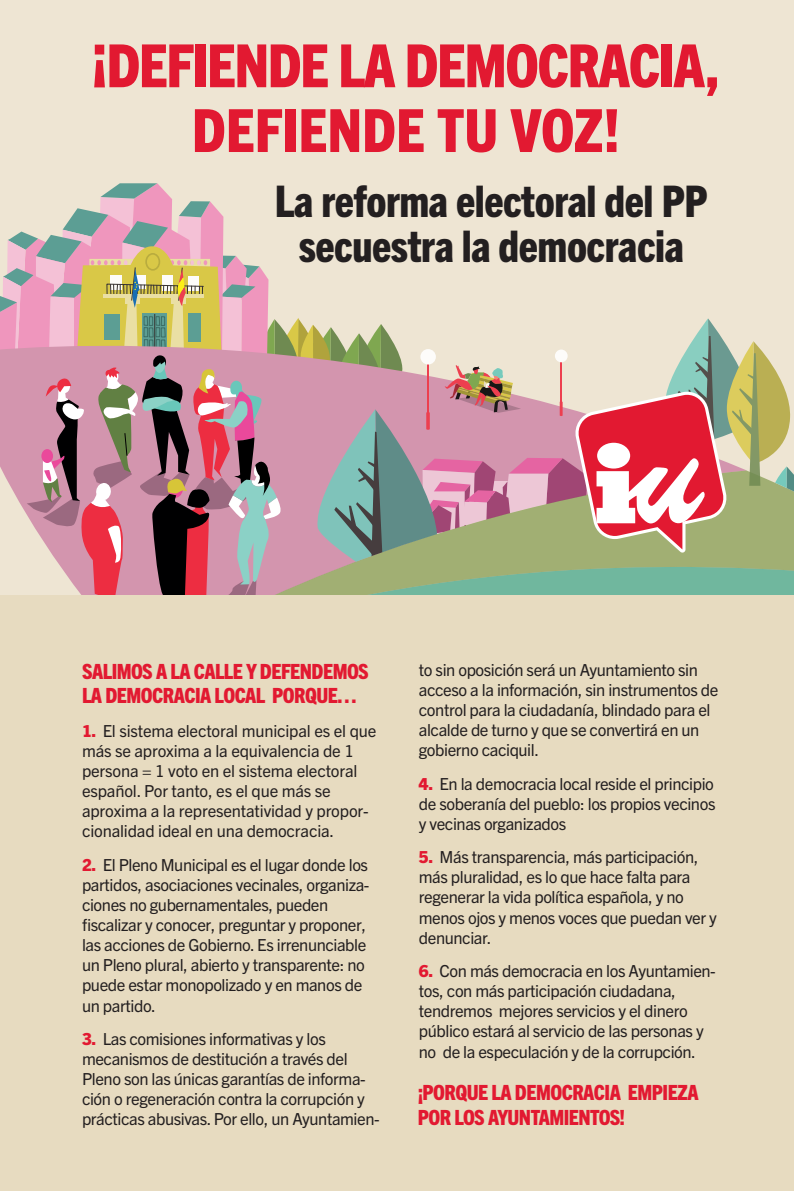
<style>
.page{position:relative;width:794px;height:1191px;background:#fff}
.page>*{position:absolute;margin:0;border:0;box-sizing:border-box;transform-origin:0 0}
.t1{font:800 condensed 59.5px/64.8px "Trade Gothic Next LT Pro";letter-spacing:-.025em;color:#e21931;text-align:center}
.t2{font:800 condensed 43.57px/45.3px "Trade Gothic Next LT Pro";letter-spacing:-.01em;color:#231f20;text-align:center}
.t3{font:800 condensed 21px/24.5px "Trade Gothic Next LT Pro";letter-spacing:-.025em;color:#e21931}
.t4{font:16.62px/20.1px "Trade Gothic Next LT Pro";letter-spacing:-.025em;color:#231f20}
.s1{font-weight:800;color:#e21931}
</style>
<div class="page">
<div style="left:0;top:0;width:794px;height:595px;background:#eee5d3"></div>
<svg style="left:0;top:183px;width:794px;height:412px"></svg>
<div style="left:0;top:595px;width:794px;height:596px;background:#e7dbc0"></div>
<h1 class="t1" style="left:92px;top:30px;width:630px">¡DEFIENDE LA DEMOCRACIA,<br>DEFIENDE TU VOZ!</h1>
<h2 class="t2" style="left:275px;top:175px;width:434px">La reforma electoral del PP secuestra la democracia</h2>
<p class="t3" style="left:82px;top:657px;width:288px">SALIMOS A LA CALLE Y DEFENDEMOS<br>LA DEMOCRACIA LOCAL PORQUE…</p>
<p class="t4" style="left:82px;top:719px;width:296px"><span class="s1">1.</span> El sistema electoral municipal es el que más se aproxima a la equivalencia de 1 persona = 1 voto en el sistema electoral español. Por tanto, es el que más se aproxima a la representatividad y propor&shy;cionalidad ideal en una democracia.</p>
<p class="t4" style="left:82px;top:853px;width:289px"><span class="s1">2.</span> El Pleno Municipal es el lugar donde los partidos, asociaciones vecinales, organiza&shy;ciones no gubernamentales, pueden fiscalizar y conocer, preguntar y proponer, las acciones de Gobierno. Es irrenunciable un Pleno plural, abierto y transparente: no puede estar monopolizado y en manos de un partido.</p>
<p class="t4" style="left:82px;top:1027px;width:299px"><span class="s1">3.</span> Las comisiones informativas y los mecanismos de destitución a través del Pleno son las únicas garantías de informa&shy;ción o regeneración contra la corrupción y prácticas abusivas. Por ello, un Ayuntamien-</p>
<p class="t4" style="left:419px;top:658px;width:301px">to sin oposición será un Ayuntamiento sin acceso a la información, sin instrumentos de control para la ciudadanía, blindado para el alcalde de turno y que se convertirá en un gobierno caciquil.</p>
<p class="t4" style="left:419px;top:772px;width:298px;text-align:justify"><span class="s1">4.</span> En la democracia local reside el principio de soberanía del pueblo: los propios vecinos y vecinas organizados</p>
<p class="t4" style="left:419px;top:846px;width:299px"><span class="s1">5.</span> Más transparencia, más participación, más pluralidad, es lo que hace falta para regenerar la vida política española, y no menos ojos y menos voces que puedan ver y denunciar.</p>
<p class="t4" style="left:419px;top:959px;width:298px"><span class="s1">6.</span> Con más democracia en los Ayuntamien&shy;tos, con más participación ciudadana, tendremos mejores servicios y el dinero público estará al servicio de las personas y no de la especulación y de la corrupción.</p>
<p class="t3" style="left:418px;top:1079px;width:282px">¡PORQUE LA DEMOCRACIA EMPIEZA<br>POR LOS AYUNTAMIENTOS!</p>
</div>
